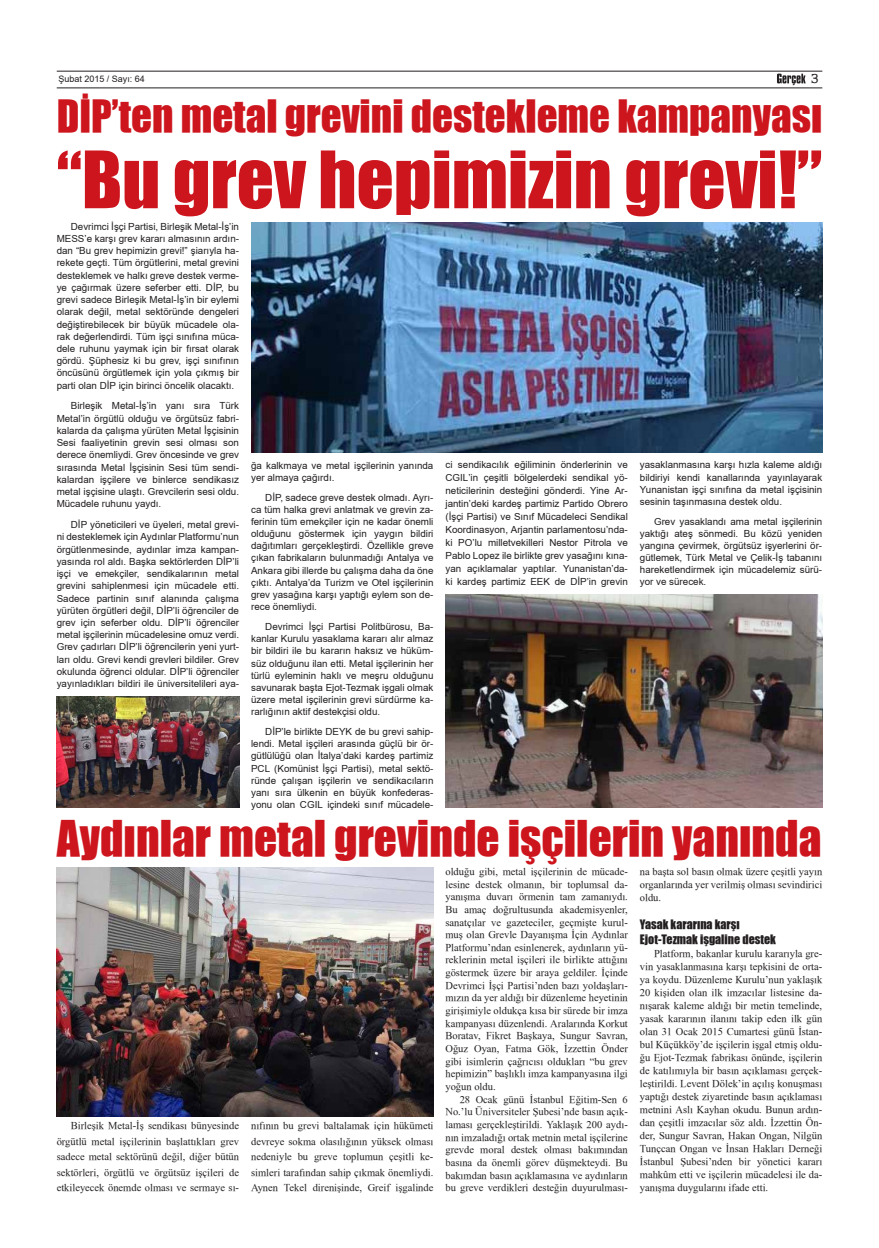
<style>
.page{position:relative;width:879px;height:1248px;background:#fff}
.page>*{position:absolute;margin:0;border:0;box-sizing:border-box;transform-origin:0 0}
.t1{font:73px "TR Impact";color:#cd151d}
.t2{font:45.3px "TR Impact";color:#cd151d}
.t3{font:41px "TR Impact";color:#cd151d}
.t4{font:13px "TR Doors";color:#231f20}
.t5{font:12px/14.8px "TR Impact";color:#231f20}
.t6{font:10.5px/12.6px "TR Times New Roman";color:#231f20;text-align:justify}
.t7{font:9.8px/12.2px "TR Arial";color:#231f20;text-align:justify}
.t8{font:9px "TR Arial";color:#231f20}
</style>
<div class="page">
<hr style="left:57px;top:88px;width:765px;height:1px;background:#231f20">
<hr style="left:57px;top:71px;width:765px;height:1px;background:#231f20">
<svg style="left:777px;top:74px;width:28px;height:11px"></svg>
<img style="left:57px;top:867px;width:376px;height:249px">
<img style="left:251px;top:222px;width:571px;height:231px">
<img style="left:57px;top:696px;width:182px;height:111px">
<img style="left:445px;top:594px;width:377px;height:213px">
<p class="t8" style="left:58px;top:73px;width:88px">Şubat 2015 / Sayı: 64</p>
<h3 class="t4" style="left:811px;top:71px;width:9px">3</h3>
<h3 class="t3" style="left:57px;top:84px;width:767px">DİP’ten metal grevini destekleme kampanyası</h3>
<h1 class="t1" style="left:57px;top:123px;width:767px">“Bu grev hepimizin grevi!”</h1>
<p class="t7" style="left:57px;top:220px;width:184px;text-indent:14px">Devrimci İşçi Partisi, Birleşik Metal-İş’in MESS’e karşı grev kararı almasının ardın&shy;dan “Bu grev hepimizin grevi!” şiarıyla ha&shy;rekete geçti. Tüm örgütlerini, metal grevini desteklemek ve halkı greve destek verme&shy;ye çağırmak üzere seferber etti. DİP, bu grevi sadece Birleşik Metal-İş’in bir eylemi olarak değil, metal sektöründe dengeleri değiştirebilecek bir büyük mücadele ola&shy;rak değerlendirdi. Tüm işçi sınıfına müca&shy;dele ruhunu yaymak için bir fırsat olarak gördü. Şüphesiz ki bu grev, işçi sınıfının öncüsünü örgütlemek için yola çıkmış bir parti olan DİP için birinci öncelik olacaktı.</p>
<p class="t7" style="left:57px;top:400px;width:184px;text-indent:14px">Birleşik Metal-İş’in yanı sıra Türk Metal’in örgütlü olduğu ve örgütsüz fabri&shy;kalarda da çalışma yürüten Metal İşçisinin Sesi faaliyetinin grevin sesi olması son derece önemliydi. Grev öncesinde ve grev sırasında Metal İşçisinin Sesi tüm sendi&shy;kalardan işçilere ve binlerce sendikasız metal işçisine ulaştı. Grevcilerin sesi oldu.<br>Mücadele ruhunu yaydı.</p>
<p class="t7" style="left:57px;top:518px;width:184px;text-indent:14px">DİP yöneticileri ve üyeleri, metal grevi&shy;ni desteklemek için Aydınlar Platformu’nun örgütlenmesinde, aydınlar imza kampan&shy;yasında rol aldı. Başka sektörlerden DİP’li işçi ve emekçiler, sendikalarının metal grevini sahiplenmesi için mücadele etti.<br>Sadece partinin sınıf alanında çalışma yürüten örgütleri değil, DİP’li öğrenciler de grev için seferber oldu. DİP’li öğrenciler metal işçilerinin mücadelesine omuz verdi.<br>Grev çadırları DİP’li öğrencilerin yeni yurt&shy;ları oldu. Grevi kendi grevleri bildiler. Grev okulunda öğrenci oldular. DİP’li öğrenciler yayınladıkları bildiri ile üniversitelileri aya-</p>
<p class="t7" style="left:251px;top:459px;width:184px">ğa kalkmaya ve metal işçilerinin yanında yer almaya çağırdı.</p>
<p class="t7" style="left:251px;top:491px;width:184px;text-indent:14px">DİP, sadece greve destek olmadı. Ayrı&shy;ca tüm halka grevi anlatmak ve grevin za&shy;ferinin tüm emekçiler için ne kadar önemli olduğunu göstermek için yaygın bildiri dağıtımları gerçekleştirdi. Özellikle greve çıkan fabrikaların bulunmadığı Antalya ve Ankara gibi illerde bu çalışma daha da öne çıktı. Antalya’da Turizm ve Otel işçilerinin grev yasağına karşı yaptığı eylem son de&shy;rece önemliydi.</p>
<p class="t7" style="left:251px;top:620px;width:184px;text-indent:14px">Devrimci İşçi Partisi Politbürosu, Ba&shy;kanlar Kurulu yasaklama kararı alır almaz bir bildiri ile bu kararın haksız ve hüküm&shy;süz olduğunu ilan etti. Metal işçilerinin her türlü eyleminin haklı ve meşru olduğunu savunarak başta Ejot-Tezmak işgali olmak üzere metal işçilerinin grevi sürdürme ka&shy;rarlığının aktif destekçisi oldu.</p>
<p class="t7" style="left:251px;top:725px;width:184px;text-indent:14px">DİP’le birlikte DEYK de bu grevi sahip&shy;lendi. Metal işçileri arasında güçlü bir ör&shy;gütlülüğü olan İtalya’daki kardeş partimiz PCL (Komünist İşçi Partisi), metal sektö&shy;ründe çalışan işçilerin ve sendikacıların yanı sıra ülkenin en büyük konfederas&shy;yonu olan CGIL içindeki sınıf mücadele-</p>
<p class="t7" style="left:445px;top:458px;width:184px;line-height:12.9px">ci sendikacılık eğiliminin önderlerinin ve CGIL’in çeşitli bölgelerdeki sendikal yö&shy;neticilerinin desteğini gönderdi. Yine Ar&shy;jantin’deki kardeş partimiz Partido Obrero (İşçi Partisi) ve Sınıf Mücadeleci Sendikal Koordinasyon, Arjantin parlamentosu’nda&shy;ki PO’lu milletvekilleri Nestor Pitrola ve Pablo Lopez ile birlikte grev yasağını kına&shy;yan açıklamalar yaptılar. Yunanistan’da&shy;ki kardeş partimiz EEK de DİP’in grevin</p>
<p class="t7" style="left:640px;top:459px;width:184px">yasaklanmasına karşı hızla kaleme aldığı bildiriyi kendi kanallarında yayınlayarak Yunanistan işçi sınıfına da metal işçisinin sesinin taşınmasına destek oldu.</p>
<p class="t7" style="left:640px;top:515px;width:184px;text-indent:14px">Grev yasaklandı ama metal işçilerinin yaktığı ateş sönmedi. Bu közü yeniden yangına çevirmek, örgütsüz işyerlerini ör&shy;gütlemek, Türk Metal ve Çelik-İş tabanını hareketlendirmek için mücadelemiz sürü&shy;yor ve sürecek.</p>
<h2 class="t2" style="left:57px;top:802px;width:766px">Aydınlar metal grevinde işçilerin yanında</h2>
<p class="t6" style="left:57px;top:1117px;width:184px;line-height:15.5px;text-indent:14px">Birleşik Metal-İş sendikası bünyesinde örgütlü metal işçilerinin başlattıkları grev sadece metal sektörünü değil, diğer bütün sektörleri, örgütlü ve örgütsüz işçileri de etkileyecek önemde olması ve sermaye sı-</p>
<p class="t6" style="left:251px;top:1117px;width:184px;line-height:15.5px">nıfının bu grevi baltalamak için hükümeti devreye sokma olasılığının yüksek olması nedeniyle bu greve toplumun çeşitli ke&shy;simleri tarafından sahip çıkmak önemliydi.<br>Aynen Tekel direnişinde, Greif işgalinde</p>
<p class="t6" style="left:445px;top:864px;width:184px">olduğu gibi, metal işçilerinin de mücade&shy;lesine destek olmanın, bir toplumsal da&shy;yanışma duvarı örmenin tam zamanıydı.<br>Bu amaç doğrultusunda akademisyenler, sanatçılar ve gazeteciler, geçmişte kurul&shy;muş olan Grevle Dayanışma İçin Aydınlar Platformu’ndan esinlenerek, aydınların yü&shy;reklerinin metal işçileri ile birlikte attığını göstermek üzere bir araya geldiler. İçinde Devrimci İşçi Partisi’nden bazı yoldaşları&shy;mızın da yer aldığı bir düzenleme heyetinin girişimiyle oldukça kısa bir sürede bir imza kampanyası düzenlendi. Aralarında Korkut Boratav, Fikret Başkaya, Sungur Savran, Oğuz Oyan, Fatma Gök, İzzettin Önder gibi isimlerin çağrıcısı oldukları “bu grev hepimizin” başlıklı imza kampanyasına ilgi yoğun oldu.</p>
<p class="t6" style="left:445px;top:1092px;width:184px;text-indent:14px">28 Ocak günü İstanbul Eğitim-Sen 6<br>No.’lu Üniversiteler Şubesi’nde basın açık&shy;laması gerçekleştirildi. Yaklaşık 200 aydı&shy;nın imzaladığı ortak metnin metal işçilerine grevde moral destek olması bakımından basına da önemli görev düşmekteydi. Bu bakımdan basın açıklamasına ve aydınların bu greve verdikleri desteğin duyurulması-</p>
<p class="t6" style="left:640px;top:864px;width:184px;line-height:13px">na başta sol basın olmak üzere çeşitli yayın organlarında yer verilmiş olması sevindirici oldu.</p>
<p class="t5" style="left:640px;top:916px;width:138px">Yasak kararına karşı<br>Ejot-Tezmak işgaline destek</p>
<p class="t6" style="left:640px;top:946px;width:184px;line-height:13px;text-indent:14px">Platform, bakanlar kurulu kararıyla gre&shy;vin yasaklanmasına karşı tepkisini de orta&shy;ya koydu. Düzenleme Kurulu’nun yaklaşık 20 kişiden olan ilk imzacılar listesine da&shy;nışarak kaleme aldığı bir metin temelinde, yasak kararının ilanını takip eden ilk gün olan 31 Ocak 2015 Cumartesi günü İstan&shy;bul Küçükköy’de işçilerin işgal etmiş oldu&shy;ğu Ejot-Tezmak fabrikası önünde, işçilerin de katılımıyla bir basın açıklaması gerçek&shy;leştirildi. Levent Dölek’in açılış konuşması yaptığı destek ziyaretinde basın açıklaması metnini Aslı Kayhan okudu. Bunun ardın&shy;dan çeşitli imzacılar söz aldı. İzzettin Ön&shy;der, Sungur Savran, Hakan Ongan, Nilgün Tunçcan Ongan ve İnsan Hakları Derneği İstanbul Şubesi’nden bir yönetici kararı mahkûm etti ve işçilerin mücadelesi ile da&shy;yanışma duygularını ifade etti.</p>
</div>
